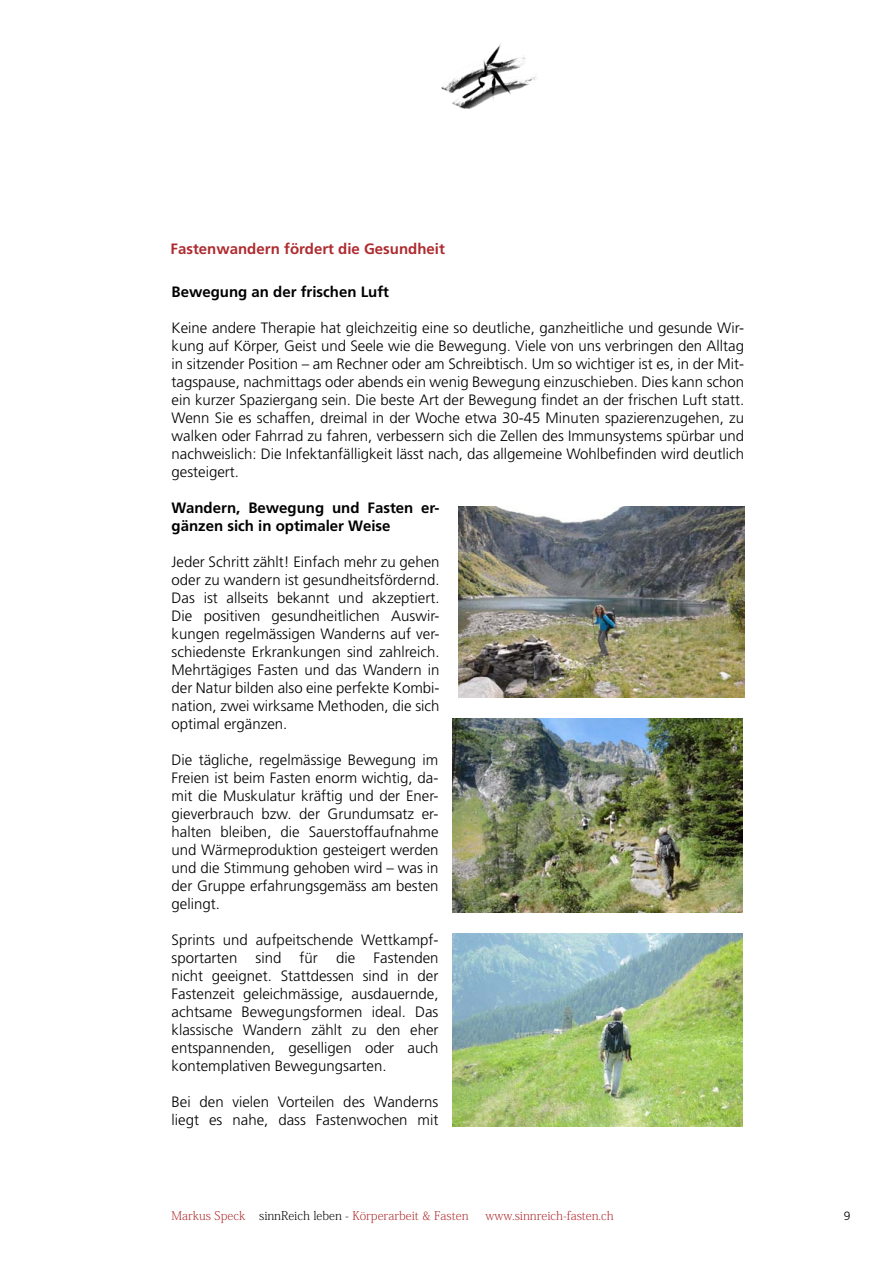
<style>
.page{position:relative;width:893px;height:1263px;background:#fff}
.page>*{position:absolute;margin:0;border:0;box-sizing:border-box;transform-origin:0 0}
.t1{font:300 15px/18px "Frutiger";color:#000;text-align:justify}
.t2{font:700 15px/18px "Frutiger";color:#000}
.t3{font:700 15px "Frutiger";color:#ae2b30}
.t4{font:200 12px "Koz Min Pr 6 N";color:#ae2b30}
.t5{font:300 12px "Frutiger";color:#000}
.s1{color:#000}
</style>
<div class="page">
<img style="left:441px;top:43px;width:95px;height:65px">
<img style="left:458px;top:506px;width:286px;height:191px">
<img style="left:452px;top:933px;width:291px;height:194px">
<img style="left:453px;top:719px;width:290px;height:193px">
<p class="t3" style="left:171px;top:240px;width:276px">Fastenwandern fördert die Gesundheit</p>
<p class="t2" style="left:172px;top:283px;width:219px">Bewegung an der frischen Luft</p>
<p class="t1" style="left:172px;top:319px;width:574px">Keine andere Therapie hat gleichzeitig eine so deutliche, ganzheitliche und gesunde Wir&shy;kung auf Körper, Geist und Seele wie die Bewegung. Viele von uns verbringen den Alltag in sitzender Position – am Rechner oder am Schreibtisch. Um so wichtiger ist es, in der Mit&shy;tagspause, nachmittags oder abends ein wenig Bewegung einzuschieben. Dies kann schon ein kurzer Spaziergang sein. Die beste Art der Bewegung findet an der frischen Luft statt.<br>Wenn Sie es schaffen, dreimal in der Woche etwa 30-45 Minuten spazierenzugehen, zu walken oder Fahrrad zu fahren, verbessern sich die Zellen des Immunsystems spürbar und nachweislich: Die Infektanfälligkeit lässt nach, das allgemeine Wohlbefinden wird deutlich gesteigert.</p>
<p class="t2" style="left:172px;top:499px;width:269px">Wandern, Bewegung und Fasten er&shy;gänzen sich in optimaler Weise</p>
<p class="t1" style="left:172px;top:553px;width:269px">Jeder Schritt zählt! Einfach mehr zu gehen oder zu wandern ist gesundheitsfördernd.<br>Das ist allseits bekannt und akzeptiert.<br>Die positiven gesundheitlichen Auswir&shy;kungen regelmässigen Wanderns auf ver&shy;schiedenste Erkrankungen sind zahlreich.<br>Mehrtägiges Fasten und das Wandern in der Natur bilden also eine perfekte Kombi&shy;nation, zwei wirksame Methoden, die sich optimal ergänzen.</p>
<p class="t1" style="left:172px;top:751px;width:268px">Die tägliche, regelmässige Bewegung im Freien ist beim Fasten enorm wichtig, da&shy;mit die Muskulatur kräftig und der Ener&shy;gieverbrauch bzw. der Grundumsatz er&shy;halten bleiben, die Sauerstoffaufnahme und Wärmeproduktion gesteigert werden und die Stimmung gehoben wird – was in der Gruppe erfahrungsgemäss am besten gelingt.</p>
<p class="t1" style="left:172px;top:931px;width:268px">Sprints und aufpeitschende Wettkampf&shy;sportarten sind für die Fastenden nicht geeignet. Stattdessen sind in der Fastenzeit geleichmässige, ausdauernde, achtsame Bewegungsformen ideal. Das klassische Wandern zählt zu den eher entspannenden, geselligen oder auch kontemplativen Bewegungsarten.</p>
<p class="t1" style="left:172px;top:1093px;width:268px">Bei den vielen Vorteilen des Wanderns liegt es nahe, dass Fastenwochen mit</p>
<p class="t4" style="left:171px;top:1209px;width:298px">Markus Speck <span class="s1">sinnReich leben -</span> Körperarbeit &amp; Fasten</p>
<p class="t4" style="left:485px;top:1209px;width:130px">www.sinnreich-fasten.ch</p>
<p class="t5" style="left:844px;top:1209px;width:8px">9</p>
</div>
